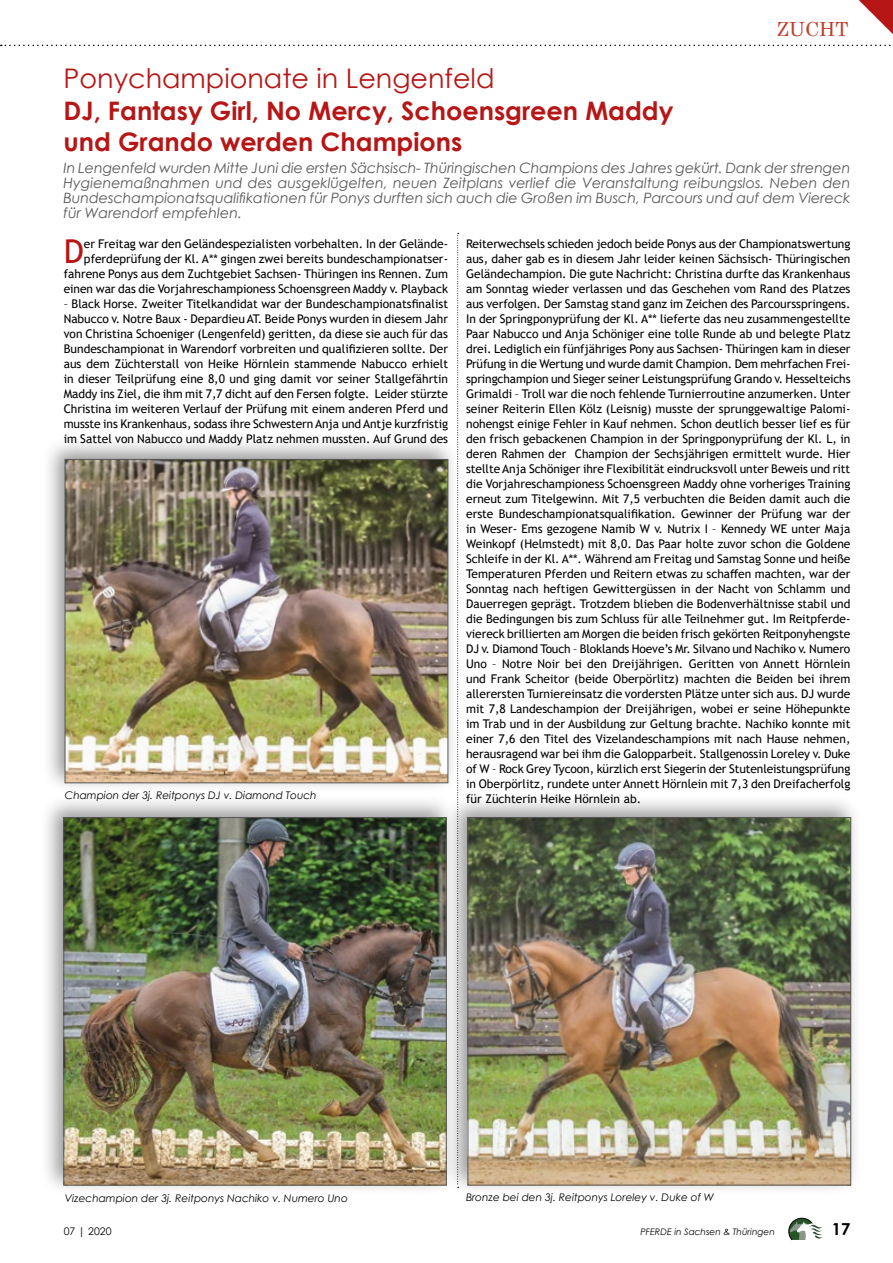
<style>
.page{position:relative;width:893px;height:1263px;background:#fff}
.page>*{position:absolute;margin:0;border:0;box-sizing:border-box;transform-origin:0 0}
.t1{font:33px "Trebuchet MS";color:#b61615}
.t2{font:27px "Century Gothic";color:#b61615}
.t3{font:700 25.5px/31.2px "Century Gothic";color:#b61615}
.t4{font:19.5px "Century";color:#c03d29}
.t5{font:700 16.5px "Century Gothic";color:#000}
.t6{font:italic 14.25px/15px "Century Gothic";color:#575756;text-align:justify}
.t7{font:12px/15px "Trebuchet MS";color:#000;text-align:justify}
.t8{font:italic 10.5px "Century Gothic";color:#000}
.t9{font:10.5px "Century Gothic";color:#000}
.t10{font:italic 9px "Century Gothic";color:#000}
</style>
<div class="page">
<svg style="left:1px;top:0;width:892px;height:47px"></svg>
<svg style="left:788px;top:1217px;width:35px;height:24px"></svg>
<div style="left:42px;top:436px;width:417px;height:358px;background:#000;opacity:.41"></div>
<img style="left:67px;top:461px;width:379px;height:320px">
<div style="left:65px;top:459px;width:383px;height:324px;border:1px solid #575756"></div>
<div style="left:41px;top:794px;width:416px;height:402px;background:#000;opacity:.41"></div>
<img style="left:66px;top:819px;width:378px;height:364px">
<div style="left:445px;top:794px;width:416px;height:402px;background:#000;opacity:.41"></div>
<img style="left:470px;top:819px;width:379px;height:364px">
<div style="left:468px;top:817px;width:383px;height:368px;border:1px solid #575756"></div>
<svg style="left:457px;top:233px;width:2px;height:955px"></svg>
<h3 class="t4" style="left:777px;top:12px;width:73px">ZUCHT</h3>
<h2 class="t2" style="left:64px;top:60px;width:432px">Ponychampionate in Lengenfeld</h2>
<h3 class="t3" style="left:64px;top:94px;width:611px">DJ, Fantasy Girl, No Mercy, Schoensgreen Maddy und Grando werden Champions</h3>
<p class="t6" style="left:64px;top:160px;width:788px">In Lengenfeld wurden Mitte Juni die ersten Sächsisch- Thüringischen Champions des Jahres gekürt. Dank der strengen Hygienemaßnahmen und des ausgeklügelten, neuen Zeitplans verlief die Veranstaltung reibungslos. Neben den Bundeschampionatsqualifikationen für Ponys durften sich auch die Großen im Busch, Parcours und auf dem Viereck für Warendorf empfehlen.</p>
<h1 class="t1" style="left:64px;top:231px;width:22px">D</h1>
<p class="t7" style="left:64px;top:236px;width:386px;text-align:right">er Freitag war den Geländespezialisten vorbehalten. In der Gelände&shy;pferdeprüfung der Kl. A** gingen zwei bereits bundeschampionatser&shy;fahrene Ponys aus dem Zuchtgebiet Sachsen- Thüringen ins Rennen. Zum einen war das die Vorjahreschampioness Schoensgreen Maddy v. Playback</p>
<p class="t7" style="left:64px;top:296px;width:386px">– Black Horse. Zweiter Titelkandidat war der Bundeschampionatsfinalist Nabucco v. Notre Baux - Depardieu AT. Beide Ponys wurden in diesem Jahr von Christina Schoeniger (Lengenfeld) geritten, da diese sie auch für das Bundeschampionat in Warendorf vorbreiten und qualifizieren sollte. Der aus dem Züchterstall von Heike Hörnlein stammende Nabucco erhielt in dieser Teilprüfung eine 8,0 und ging damit vor seiner Stallgefährtin Maddy ins Ziel, die ihm mit 7,7 dicht auf den Fersen folgte. Leider stürzte Christina im weiteren Verlauf der Prüfung mit einem anderen Pferd und musste ins Krankenhaus, sodass ihre Schwestern Anja und Antje kurzfristig im Sattel von Nabucco und Maddy Platz nehmen mussten. Auf Grund des</p>
<p class="t7" style="left:466px;top:236px;width:386px">Reiterwechsels schieden jedoch beide Ponys aus der Championatswertung aus, daher gab es in diesem Jahr leider keinen Sächsisch- Thüringischen Geländechampion. Die gute Nachricht: Christina durfte das Krankenhaus am Sonntag wieder verlassen und das Geschehen vom Rand des Platzes aus verfolgen. Der Samstag stand ganz im Zeichen des Parcoursspringens.<br>In der Springponyprüfung der Kl. A** lieferte das neu zusammengestellte Paar Nabucco und Anja Schöniger eine tolle Runde ab und belegte Platz drei. Lediglich ein fünfjähriges Pony aus Sachsen- Thüringen kam in dieser Prüfung in die Wertung und wurde damit Champion. Dem mehrfachen Frei&shy;springchampion und Sieger seiner Leistungsprüfung Grando v. Hesselteichs Grimaldi – Troll war die noch fehlende Turnierroutine anzumerken. Unter seiner Reiterin Ellen Kölz (Leisnig) musste der sprunggewaltige Palomi&shy;nohengst einige Fehler in Kauf nehmen. Schon deutlich besser lief es für den frisch gebackenen Champion in der Springponyprüfung der Kl. L, in deren Rahmen der Champion der Sechsjährigen ermittelt wurde. Hier stellte Anja Schöniger ihre Flexibilität eindrucksvoll unter Beweis und ritt die Vorjahreschampioness Schoensgreen Maddy ohne vorheriges Training erneut zum Titelgewinn. Mit 7,5 verbuchten die Beiden damit auch die erste Bundeschampionatsqualifikation. Gewinner der Prüfung war der in Weser- Ems gezogene Namib W v. Nutrix I – Kennedy WE unter Maja Weinkopf (Helmstedt) mit 8,0. Das Paar holte zuvor schon die Goldene Schleife in der Kl. A**. Während am Freitag und Samstag Sonne und heiße Temperaturen Pferden und Reitern etwas zu schaffen machten, war der Sonntag nach heftigen Gewittergüssen in der Nacht von Schlamm und Dauerregen geprägt. Trotzdem blieben die Bodenverhältnisse stabil und die Bedingungen bis zum Schluss für alle Teilnehmer gut. Im Reitpferde&shy;viereck brillierten am Morgen die beiden frisch gekörten Reitponyhengste DJ v. Diamond Touch – Bloklands Hoeve’s Mr. Silvano und Nachiko v. Numero Uno – Notre Noir bei den Dreijährigen. Geritten von Annett Hörnlein und Frank Scheitor (beide Oberpörlitz) machten die Beiden bei ihrem allerersten Turniereinsatz die vordersten Plätze unter sich aus. DJ wurde mit 7,8 Landeschampion der Dreijährigen, wobei er seine Höhepunkte im Trab und in der Ausbildung zur Geltung brachte. Nachiko konnte mit einer 7,6 den Titel des Vizelandeschampions mit nach Hause nehmen, herausragend war bei ihm die Galopparbeit. Stallgenossin Loreley v. Duke of W – Rock Grey Tycoon, kürzlich erst Siegerin der Stutenleistungsprüfung in Oberpörlitz, rundete unter Annett Hörnlein mit 7,3 den Dreifacherfolg</p>
<p class="t8" style="left:65px;top:788px;width:253px">Champion der 3j. Reitponys DJ v. Diamond Touch</p>
<p class="t7" style="left:466px;top:791px;width:177px">für Züchterin Heike Hörnlein ab.</p>
<p class="t8" style="left:65px;top:1190px;width:285px">Vizechampion der 3j. Reitponys Nachiko v. Numero Uno</p>
<p class="t8" style="left:466px;top:1190px;width:249px">Bronze bei den 3j. Reitponys Loreley v. Duke of W</p>
<p class="t9" style="left:64px;top:1224px;width:49px">07 | 2020</p>
<p class="t10" style="left:640px;top:1225px;width:136px">PFERDE in Sachsen &amp; Thüringen</p>
<h3 class="t5" style="left:832px;top:1216px;width:20px">17</h3>
</div>
